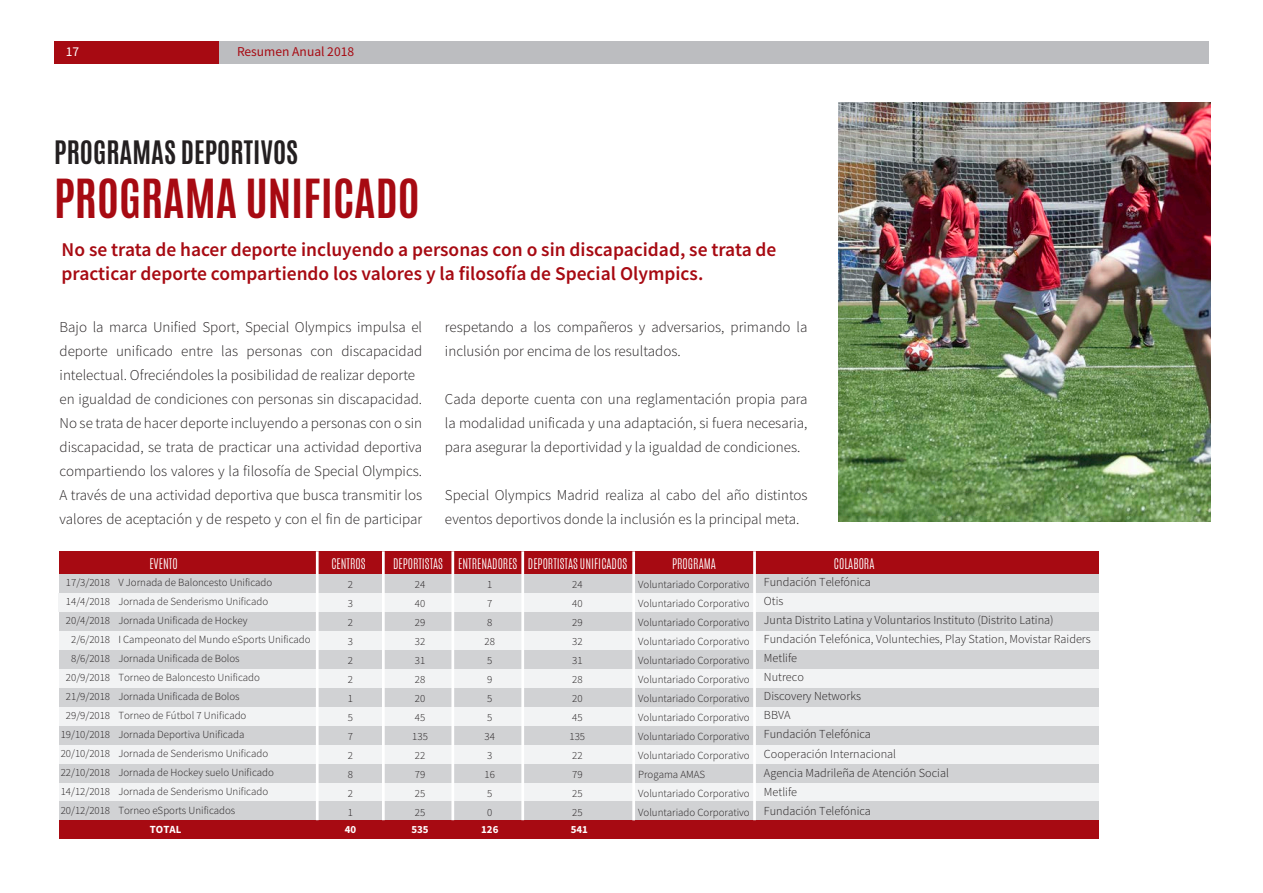
<style>
.page{position:relative;width:1263px;height:893px;background:#fff}
.page>*{position:absolute;margin:0;border:0;box-sizing:border-box;transform-origin:0 0}
.t1{font:700 45px "Antonio";color:#a70a12}
.t2{font:700 27px "Antonio";color:#231f20}
.subtitle{font:600 19.5px/24px "Source Sans Pro";color:#a70a12}
.text{font:300 15px/24px "Source Sans Pro";color:#231f20;text-align:justify}
.t3{font:13.5px "Source Sans Pro";color:#a70a12}
.t4{font:13.5px "Source Sans Pro";color:#fff}
.t5{font:300 12.3px/19px "Source Sans Pro";color:#231f20}
.t6{font:300 12.3px "Antonio";color:#fff}
.t7{font:300 10.95px/19px "Source Sans Pro";color:#231f20}
.t8{font:700 10.95px "Source Sans Pro";color:#fff}
</style>
<div class="page">
<div style="left:54px;top:41px;width:1155px;height:23px;background:#bcbdc0"></div>
<div style="left:54px;top:41px;width:164px;height:23px;background:#a70a12"></div>
<img style="left:839px;top:102px;width:371px;height:419px">
<div style="left:59px;top:708px;width:1039px;height:18px;background:#f2f3f4"></div>
<div style="left:59px;top:746px;width:1039px;height:18px;background:#f2f3f4"></div>
<div style="left:59px;top:783px;width:1039px;height:18px;background:#f2f3f4"></div>
<div style="left:59px;top:820px;width:1039px;height:18px;background:#a70a12"></div>
<div style="left:59px;top:689px;width:1039px;height:18px;background:#d1d2d4"></div>
<div style="left:59px;top:727px;width:1039px;height:18px;background:#d1d2d4"></div>
<div style="left:60px;top:765px;width:1039px;height:18px;background:#d1d2d4"></div>
<div style="left:60px;top:801px;width:1039px;height:18px;background:#d1d2d4"></div>
<div style="left:59px;top:670px;width:1039px;height:18px;background:#f2f3f4"></div>
<div style="left:59px;top:651px;width:1039px;height:18px;background:#d1d2d4"></div>
<div style="left:59px;top:631px;width:1039px;height:19px;background:#f2f3f4"></div>
<div style="left:59px;top:612px;width:1039px;height:19px;background:#d1d2d4"></div>
<div style="left:58px;top:593px;width:1040px;height:19px;background:#f2f3f4"></div>
<div style="left:59px;top:574px;width:1039px;height:19px;background:#d1d2d4"></div>
<div style="left:59px;top:551px;width:1039px;height:23px;background:#a70a12"></div>
<hr style="left:316px;top:551px;width:3px;height:269px;background:#fff">
<hr style="left:382px;top:551px;width:3px;height:269px;background:#fff">
<hr style="left:451px;top:551px;width:3px;height:269px;background:#fff">
<hr style="left:521px;top:551px;width:3px;height:269px;background:#fff">
<hr style="left:753px;top:551px;width:3px;height:269px;background:#fff">
<hr style="left:632px;top:551px;width:3px;height:269px;background:#fff">
<p class="t4" style="left:66px;top:43px;width:15px">17</p>
<p class="t3" style="left:237px;top:43px;width:119px">Resumen Anual 2018</p>
<p class="t2" style="left:54px;top:132px;width:245px">PROGRAMAS DEPORTIVOS</p>
<p class="t1" style="left:54px;top:165px;width:367px">PROGRAMA UNIFICADO</p>
<p class="subtitle" style="left:62px;top:238px;width:716px">No se trata de hacer deporte incluyendo a personas con o sin discapacidad, se trata de practicar deporte compartiendo los valores y la filosofía de Special Olympics.</p>
<p class="text" style="left:60px;top:315px;width:364px">Bajo la marca Unified Sport, Special Olympics impulsa el deporte unificado entre las personas con discapacidad intelectual. Ofreciéndoles la posibilidad de realizar deporte</p>
<p class="text" style="left:60px;top:387px;width:364px">en igualdad de condiciones con personas sin discapacidad.<br>No se trata de hacer deporte incluyendo a personas con o sin discapacidad, se trata de practicar una actividad deportiva compartiendo los valores y la filosofía de Special Olympics.<br>A través de una actividad deportiva que busca transmitir los valores de aceptación y de respeto y con el fin de participar</p>
<p class="text" style="left:445px;top:315px;width:364px">respetando a los compañeros y adversarios, primando la inclusión por encima de los resultados.</p>
<p class="text" style="left:445px;top:387px;width:364px">Cada deporte cuenta con una reglamentación propia para la modalidad unificada y una adaptación, si fuera necesaria, para asegurar la deportividad y la igualdad de condiciones.</p>
<p class="text" style="left:445px;top:483px;width:364px">Special Olympics Madrid realiza al cabo del año distintos eventos deportivos donde la inclusión es la principal meta.</p>
<p class="t6" style="left:149px;top:555px;width:30px">EVENTO</p>
<p class="t6" style="left:331px;top:555px;width:36px">CENTROS</p>
<p class="t6" style="left:393px;top:555px;width:51px">DEPORTISTAS</p>
<p class="t6" style="left:458px;top:555px;width:170px">ENTRENADORES DEPORTISTAS UNIFICADOS</p>
<p class="t6" style="left:672px;top:555px;width:45px">PROGRAMA</p>
<p class="t6" style="left:834px;top:555px;width:42px">COLABORA</p>
<p class="t7" style="left:61px;top:573px;width:51px;text-align:right">17/3/2018<br>14/4/2018<br>20/4/2018<br>2/6/2018<br>8/6/2018<br>20/9/2018<br>21/9/2018<br>29/9/2018<br>19/10/2018<br>20/10/2018<br>22/10/2018<br>14/12/2018<br>20/12/2018</p>
<p class="t7" style="left:118px;top:573px;width:194px">V Jornada de Baloncesto Unificado<br>Jornada de Senderismo Unificado<br>Jornada Unificada de Hockey<br>I Campeonato del Mundo eSports Unificado<br>Jornada Unificada de Bolos<br>Torneo de Baloncesto Unificado<br>Jornada Unificada de Bolos<br>Torneo de Fútbol 7 Unificado<br>Jornada Deportiva Unificada<br>Jornada de Senderismo Unificado<br>Jornada de Hockey suelo Unificado<br>Jornada de Senderismo Unificado<br>Torneo eSports Unificados</p>
<p class="t7" style="left:348px;top:575px;width:7px;text-align:justify">2<br>3<br>2<br>3<br>2<br>2<br>1<br>5<br>7<br>2<br>8<br>2<br>1</p>
<p class="t7" style="left:412px;top:575px;width:17px">24<br>40<br>29<br>32<br>31<br>28<br>20<br>45<br>135<br>22<br>79<br>25<br>25</p>
<p class="t7" style="left:485px;top:575px;width:12px">1<br>7<br>8<br>28<br>5<br>9<br>5<br>5<br>34<br>3<br>16<br>5<br>0</p>
<p class="t7" style="left:638px;top:575px;width:113px">Voluntariado Corporativo<br>Voluntariado Corporativo<br>Voluntariado Corporativo<br>Voluntariado Corporativo<br>Voluntariado Corporativo<br>Voluntariado Corporativo<br>Voluntariado Corporativo<br>Voluntariado Corporativo<br>Voluntariado Corporativo<br>Voluntariado Corporativo<br>Progama AMAS<br>Voluntariado Corporativo<br>Voluntariado Corporativo</p>
<p class="t7" style="left:569px;top:575px;width:17px">24<br>40<br>29<br>32<br>31<br>28<br>20<br>45<br>135<br>22<br>79<br>25<br>25</p>
<p class="t8" style="left:150px;top:822px;width:33px">TOTAL</p>
<p class="t8" style="left:345px;top:822px;width:13px">40</p>
<p class="t8" style="left:411px;top:822px;width:19px">535</p>
<p class="t8" style="left:481px;top:822px;width:19px">126</p>
<p class="t8" style="left:571px;top:822px;width:19px">541</p>
<p class="t5" style="left:764px;top:572px;width:328px">Fundación Telefónica<br>Otis<br>Junta Distrito Latina y Voluntarios Instituto (Distrito Latina)<br>Fundación Telefónica, Voluntechies, Play Station, Movistar Raiders<br>Metlife<br>Nutreco<br>Discovery Networks<br>BBVA<br>Fundación Telefónica<br>Cooperación Internacional<br>Agencia Madrileña de Atención Social<br>Metlife<br>Fundación Telefónica</p>
</div>
